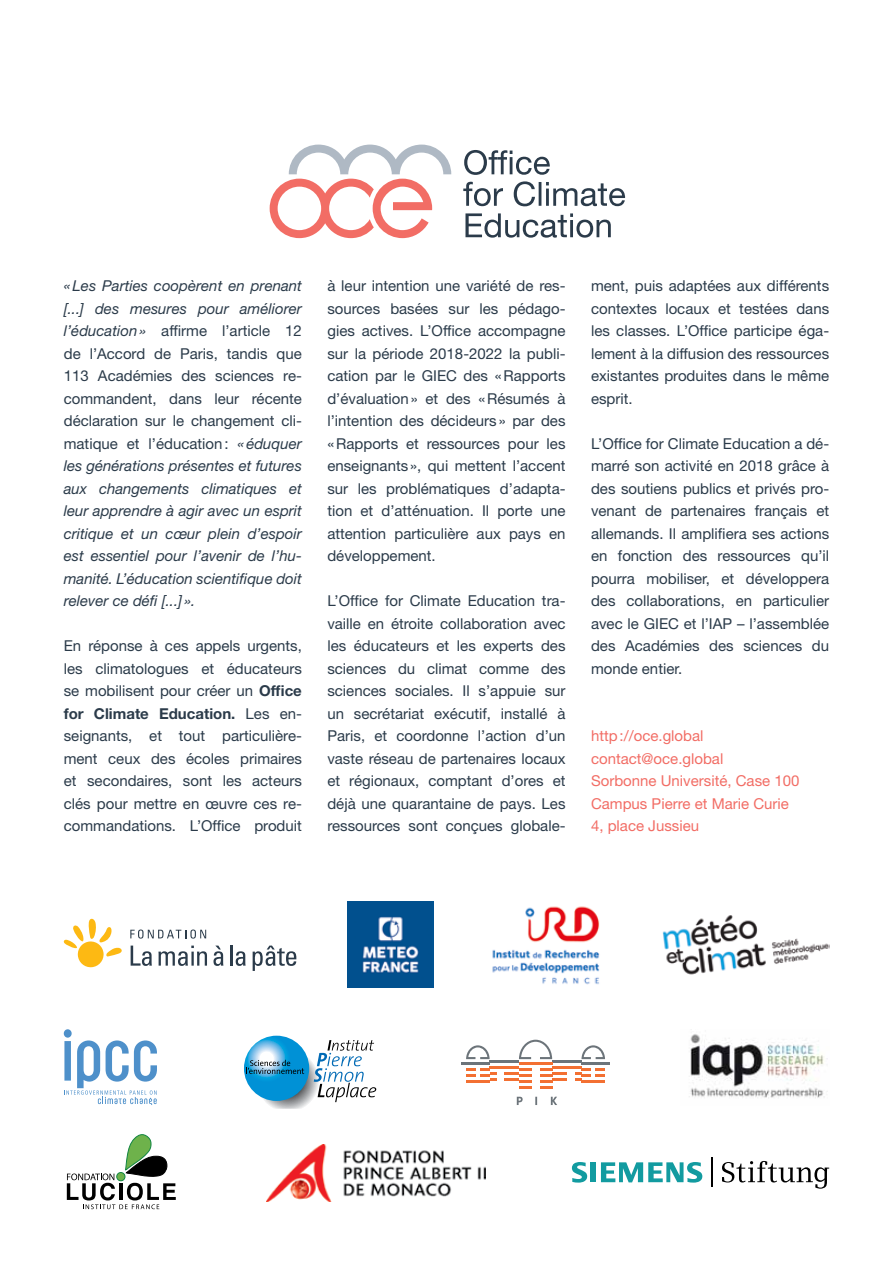
<style>
.page{position:relative;width:893px;height:1263px;background:#fff}
.page>*{position:absolute;margin:0;border:0;box-sizing:border-box;transform-origin:0 0}
.t1{font:15px/22.5px "Helvetica Neue LT Std";color:#2b3b4a;text-align:justify}
.t2{font:italic 15px/22.5px "Helvetica Neue LT Std";color:#2b3b4a;text-align:justify}
.t3{font:15px/22.5px "Helvetica Neue LT Std";color:#f26d65}
.s1{font-style:normal}
.s2{font-weight:700}
</style>
<div class="page">
<svg style="left:67px;top:1134px;width:109px;height:75px"></svg>
<svg style="left:244px;top:1035px;width:132px;height:74px"></svg>
<svg style="left:64px;top:1029px;width:93px;height:76px"></svg>
<img style="left:689px;top:1034px;width:139px;height:64px">
<img style="left:266px;top:1144px;width:220px;height:58px">
<img style="left:492px;top:906px;width:108px;height:79px">
<img style="left:348px;top:902px;width:86px;height:86px">
<svg style="left:130px;top:929px;width:76px;height:9px"></svg>
<svg style="left:131px;top:945px;width:21px;height:21px"></svg>
<svg style="left:158px;top:945px;width:49px;height:21px"></svg>
<svg style="left:213px;top:945px;width:10px;height:21px"></svg>
<hr style="left:230px;top:945px;width:2px;height:21px;background:#2b3b4a">
<svg style="left:236px;top:951px;width:10px;height:15px"></svg>
<svg style="left:253px;top:945px;width:43px;height:26px"></svg>
<svg style="left:64px;top:919px;width:58px;height:49px"></svg>
<img style="left:662px;top:915px;width:167px;height:60px">
<svg style="left:572px;top:1162px;width:15px;height:20px"></svg>
<div style="left:590px;top:1162px;width:6px;height:20px;background:#129ba0"></div>
<svg style="left:601px;top:1162px;width:101px;height:20px"></svg>
<svg style="left:722px;top:1161px;width:107px;height:28px"></svg>
<hr style="left:712px;top:1157px;width:1px;height:30px;background:#000">
<svg style="left:535px;top:1097px;width:2px;height:8px"></svg>
<svg style="left:551px;top:1097px;width:6px;height:8px"></svg>
<svg style="left:517px;top:1097px;width:6px;height:8px"></svg>
<hr style="left:466px;top:1080px;width:24px;height:3px;background:#f37032">
<hr style="left:461px;top:1063px;width:29px;height:2px;background:#6c747a">
<svg style="left:466px;top:1068px;width:30px;height:12px"></svg>
<hr style="left:490px;top:1066px;width:29px;height:2px;background:#f37032">
<hr style="left:490px;top:1060px;width:29px;height:3px;background:#6c747a">
<hr style="left:581px;top:1080px;width:24px;height:3px;background:#f37032">
<hr style="left:581px;top:1063px;width:29px;height:2px;background:#6c747a">
<svg style="left:575px;top:1068px;width:30px;height:12px"></svg>
<hr style="left:552px;top:1066px;width:29px;height:2px;background:#f37032">
<hr style="left:552px;top:1060px;width:29px;height:3px;background:#6c747a">
<hr style="left:519px;top:1063px;width:33px;height:2px;background:#f37032">
<svg style="left:505px;top:1068px;width:26px;height:20px"></svg>
<svg style="left:540px;top:1068px;width:26px;height:20px"></svg>
<svg style="left:466px;top:1045px;width:24px;height:14px"></svg>
<svg style="left:581px;top:1045px;width:24px;height:14px"></svg>
<svg style="left:519px;top:1040px;width:33px;height:19px"></svg>
<svg style="left:270px;top:145px;width:181px;height:93px"></svg>
<svg style="left:463px;top:150px;width:162px;height:88px"></svg>
<p class="t2" style="left:64px;top:275px;width:240px">«Les Parties coopèrent en prenant [...] des mesures pour améliorer l’éducation» <span class="s1">affirme l’article 12 de l’Accord de Paris, tandis que 113 Académies des sciences re&shy;commandent, dans leur récente déclaration sur le changement cli&shy;matique et l’éducation:</span> «éduquer les générations présentes et futures aux changements climatiques et leur apprendre à agir avec un esprit critique et un cœur plein d’espoir est essentiel pour l’avenir de l’hu&shy;manité. L’éducation scientifique doit relever ce défi [...] ».</p>
<p class="t1" style="left:64px;top:635px;width:240px">En réponse à ces appels urgents, les climatologues et éducateurs se mobilisent pour créer un <span class="s2">Office for Climate Education.</span> Les en&shy;seignants, et tout particulière&shy;ment ceux des écoles primaires et secondaires, sont les acteurs clés pour mettre en œuvre ces re&shy;commandations. L’Office produit</p>
<p class="t1" style="left:327px;top:275px;width:240px;text-align:left">à leur intention une variété de res&shy;sources basées sur les pédago&shy;gies actives. L’Office accompagne sur la période 2018-2022 la publi&shy;cation par le GI EC des «Rapports d’évaluation» et des «Résumés à l’intention des décideurs » par des «Rapports et ressources pour les enseignants », qui mettent l’accent sur les problématiques d’adapta&shy;tion et d’atténuation. I l porte une attention particulière aux pays en développement.</p>
<p class="t1" style="left:327px;top:590px;width:240px;text-align:left">L’Office for Climate Education tra&shy;vaille en étroite collaboration avec les éducateurs et les experts des sciences du climat comme des sciences sociales. I l s’appuie sur un secrétariat exécutif, installé à Paris, et coordonne l’action d’un vaste réseau de partenaires locaux et régionaux, comptant d’ores et déjà une quarantaine de pays. Les ressources sont conçues globale-</p>
<p class="t1" style="left:591px;top:275px;width:240px">ment, puis adaptées aux différents contextes locaux et testées dans les classes. L’Office participe éga&shy;lement à la diffusion des ressources existantes produites dans le même esprit.</p>
<p class="t1" style="left:591px;top:432px;width:240px;text-align:left">L’Office for Climate Education a dé&shy;marré son activité en 2018 grâce à des soutiens publics et privés pro&shy;venant de partenaires français et allemands. I l amplifiera ses actions en fonction des ressources qu’il pourra mobiliser, et développera des collaborations, en particulier avec le GI EC et l’IAP</p>
<p class="t1" style="left:591px;top:612px;width:240px;text-indent:146px">– l’assemblée des Académies des sciences du monde entier.</p>
<p class="t3" style="left:591px;top:725px;width:210px">http://oce.global contact@oce.global<br>Sorbonne Université, Case 100<br>Campus Pierre et Marie Curie<br>4, place Jussieu</p>
</div>
